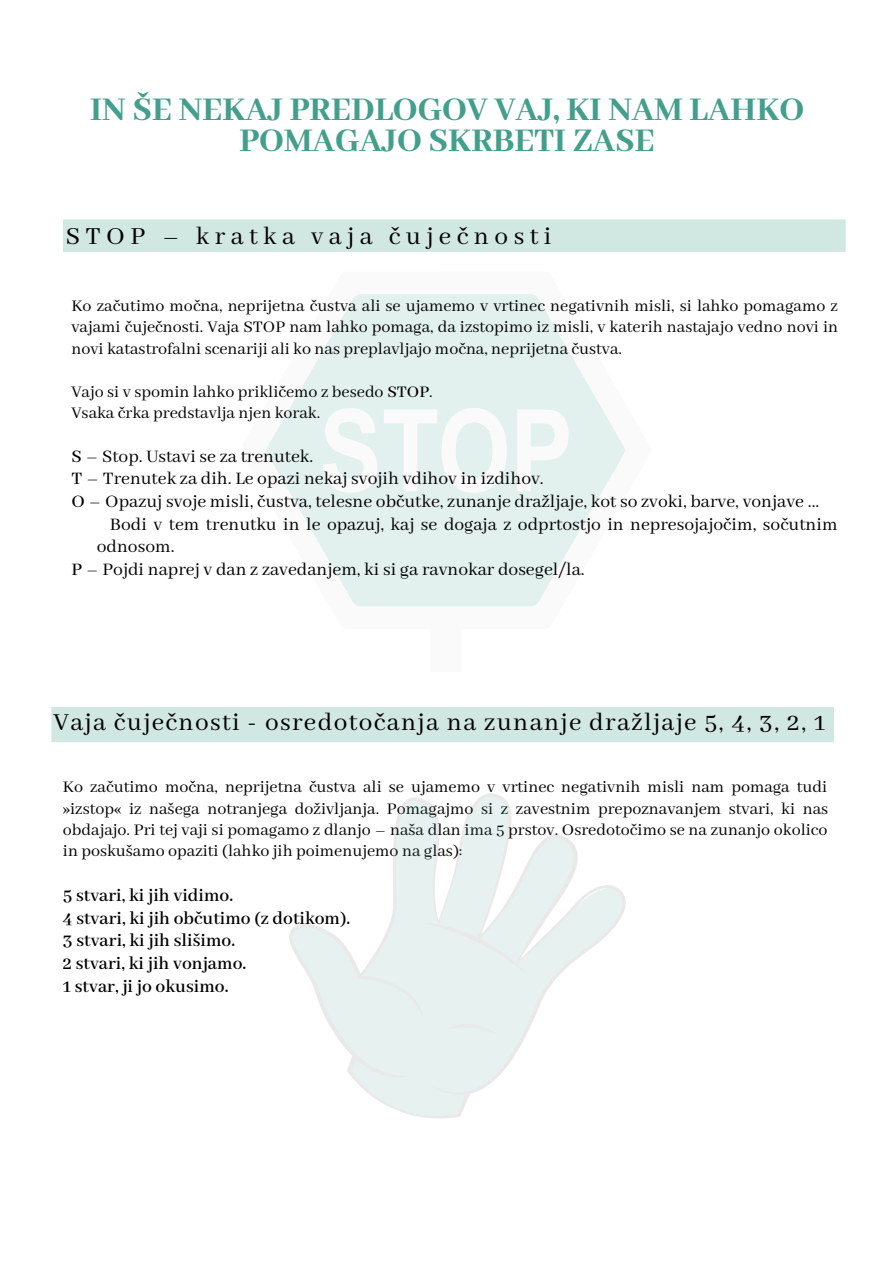
<style>
.page{position:relative;width:894px;height:1264px;background:#fff}
.page>*{position:absolute;margin:0;border:0;box-sizing:border-box;transform-origin:0 0}
.t1{font:800 36px/30.9px "Abhaya Libre";color:#439f8c;text-align:center}
.t2{font:27.3px "Abhaya Libre";letter-spacing:.05em;color:#000}
.t3{font:27.3px "Abhaya Libre";letter-spacing:.2em;color:#000}
.t4{font:19.5px "Abhaya Libre";color:#000}
.t5{font:600 19.5px/22.5px "Abhaya Libre";color:#000}
.t6{font:18px/21.5px "Abhaya Libre";color:#000;text-align:justify}
.s1{font-weight:500}
</style>
<div class="page">
<div style="left:63px;top:220px;width:782px;height:32px;background:#d0e7e2"></div>
<hr style="left:63px;top:220px;width:1px;height:31px;background:#439f8c">
<hr style="left:844px;top:220px;width:1px;height:31px;background:#439f8c">
<hr style="left:64px;top:251px;width:780px;height:1px;background:#439f8c">
<hr style="left:64px;top:219px;width:780px;height:1px;background:#439f8c">
<svg style="left:267px;top:294px;width:163px;height:313px;fill:#e3f1ee"></svg>
<svg style="left:430px;top:294px;width:195px;height:313px;fill:#e3f1ee"></svg>
<div style="left:52px;top:707px;width:781px;height:34px;background:#d0e7e2"></div>
<hr style="left:51px;top:707px;width:1px;height:34px;background:#439f8c">
<hr style="left:833px;top:707px;width:1px;height:34px;background:#439f8c">
<hr style="left:52px;top:741px;width:781px;height:1px;background:#439f8c">
<hr style="left:52px;top:707px;width:781px;height:1px;background:#439f8c">
<svg style="left:243px;top:741px;width:403px;height:378px"></svg>
<h1 class="t1" style="left:90px;top:95px;width:715px">IN ŠE NEKAJ PREDLOGOV VAJ, KI NAM LAHKO<br>POMAGAJO SKRBETI ZASE</h1>
<h2 class="t3" style="left:66px;top:221px;width:487px">STOP – kratka vaja čuječnosti</h2>
<p class="t6" style="left:71px;top:296px;width:768px">Ko začutimo močna, neprijetna čustva ali se ujamemo v vrtinec negativnih misli, si lahko pomagamo z vajami čuječnosti. Vaja STOP nam lahko pomaga, da izstopimo iz misli, v katerih nastajajo vedno novi in novi katastrofalni scenariji ali ko nas preplavljajo močna, neprijetna čustva.</p>
<p class="t6" style="left:71px;top:381px;width:363px">Vajo si v spomin lahko prikličemo z besedo <span class="s1">STOP</span>.<br>Vsaka črka predstavlja njen korak.</p>
<p class="t4" style="left:71px;top:445px;width:243px"><span class="s1">S</span> – Stop. Ustavi se za trenutek.</p>
<p class="t4" style="left:71px;top:468px;width:473px"><span class="s1">T</span> – Trenutek za dih. Le opazi nekaj svojih vdihov in izdihov.</p>
<p class="t4" style="left:71px;top:490px;width:749px"><span class="s1">O</span> – Opazuj svoje misli, čustva, telesne občutke, zunanje dražljaje, kot so zvoki, barve, vonjave ...</p>
<p class="t4" style="left:110px;top:513px;width:729px">Bodi v tem trenutku in le opazuj, kaj se dogaja z odprtostjo in nepresojajočim, sočutnim</p>
<p class="t4" style="left:97px;top:535px;width:79px">odnosom.</p>
<p class="t4" style="left:71px;top:558px;width:514px"><span class="s1">P</span> – Pojdi naprej v dan z zavedanjem, ki si ga ravnokar dosegel/la.</p>
<h2 class="t2" style="left:54px;top:707px;width:772px">Vaja čuječnosti - osredotočanja na zunanje dražljaje 5, 4, 3, 2, 1</h2>
<p class="t6" style="left:63px;top:777px;width:766px">Ko začutimo močna, neprijetna čustva ali se ujamemo v vrtinec negativnih misli nam pomaga tudi »izstop« iz našega notranjega doživljanja. Pomagajmo si z zavestnim prepoznavanjem stvari, ki nas obdajajo. Pri tej vaji si pomagamo z dlanjo – naša dlan ima 5 prstov. Osredotočimo se na zunanjo okolico in poskušamo opaziti (lahko jih poimenujemo na glas):</p>
<p class="t5" style="left:63px;top:885px;width:289px">5 stvari, ki jih vidimo.<br>4 stvari, ki jih občutimo (z dotikom).<br>3 stvari, ki jih slišimo.<br>2 stvari, ki jih vonjamo.<br>1 stvar, ji jo okusimo.</p>
</div>
